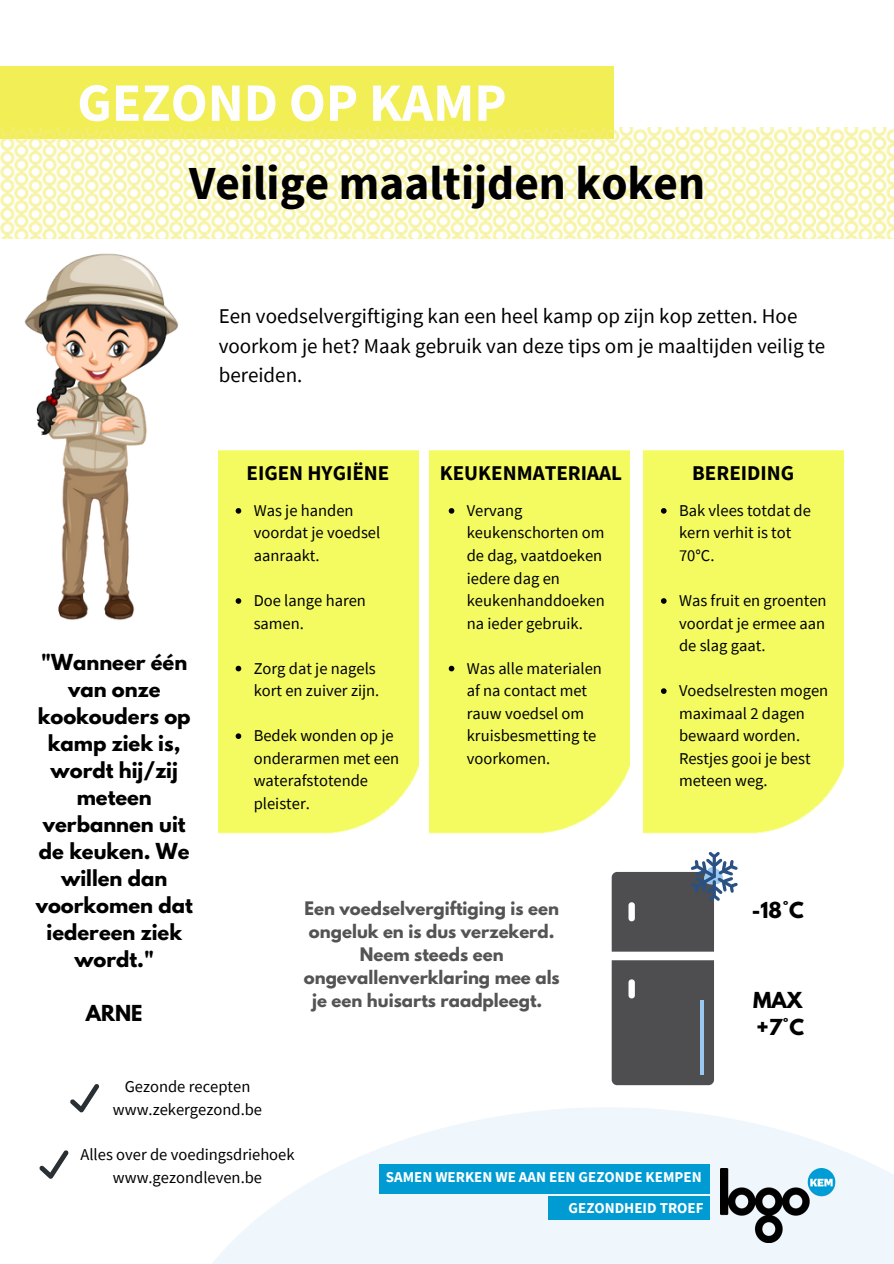
<style>
.page{position:relative;width:894px;height:1264px;background:#fff}
.page>*{position:absolute;margin:0;border:0;box-sizing:border-box;transform-origin:0 0}
.t1{font:700 54px "Source Sans Pro";color:#fefeff}
.t2{font:700 47.25px "Source Sans Pro";color:#000}
.t3{font:21px/29.2px "Source Sans Pro";color:#000}
.t4{font:700 21px "Source Sans Pro";color:#000}
.t5{font:700 19.5px/27px "League Spartan";color:#000;text-align:center}
.t6{font:16.5px/22.5px "Source Sans Pro";color:#000}
.t7{font:700 16.5px/23px "League Spartan";color:#545454;text-align:center}
.t8{font:700 15px/30.3px "Source Sans Pro";color:#fff;text-align:right}
</style>
<div class="page">
<svg style="left:213px;top:1107px;width:680px;height:156px;fill:#f0f7fc"></svg>
<img style="left:720px;top:1168px;width:115px;height:74px">
<div style="left:379px;top:1163px;width:330px;height:30px;background:#009bd2"></div>
<div style="left:548px;top:1196px;width:161px;height:23px;background:#009bd2"></div>
<div style="left:0;top:66px;width:613px;height:73px;background:#f2ee56"></div>
<img style="left:0;top:128px;width:893px;height:110px">
<div style="left:429px;top:450px;width:200px;height:384px;background:#f4fb61"></div>
<img style="left:643px;top:450px;width:199px;height:420px">
<div style="left:611px;top:960px;width:102px;height:125px;background:#4e4e50"></div>
<div style="left:628px;top:979px;width:6px;height:19px;background:#fff;border-radius:3px"></div>
<hr style="left:700px;top:1000px;width:3px;height:74px;background:#9ac8f1">
<svg style="left:611px;top:851px;width:126px;height:100px"></svg>
<svg style="left:70px;top:1084px;width:29px;height:28px"></svg>
<svg style="left:39px;top:1150px;width:30px;height:28px"></svg>
<img style="left:8px;top:234px;width:187px;height:386px">
<div style="left:219px;top:450px;width:199px;height:384px;background:#f4fb61"></div>
<svg style="left:235px;top:508px;width:6px;height:5px"></svg>
<svg style="left:235px;top:598px;width:6px;height:6px"></svg>
<svg style="left:235px;top:665px;width:6px;height:6px"></svg>
<svg style="left:235px;top:733px;width:6px;height:6px"></svg>
<svg style="left:448px;top:508px;width:6px;height:5px"></svg>
<svg style="left:448px;top:665px;width:6px;height:6px"></svg>
<svg style="left:660px;top:508px;width:6px;height:5px"></svg>
<svg style="left:660px;top:598px;width:6px;height:6px"></svg>
<svg style="left:660px;top:688px;width:6px;height:6px"></svg>
<h1 class="t1" style="left:77px;top:68px;width:430px">GEZOND OP KAMP</h1>
<h2 class="t2" style="left:189px;top:153px;width:517px">Veilige maaltijden koken</h2>
<p class="t3" style="left:219px;top:301px;width:608px">Een voedselvergiftiging kan een heel kamp op zijn kop zetten. Hoe voorkom je het? Maak gebruik van deze tips om je maaltijden veilig te bereiden.</p>
<p class="t5" style="left:36px;top:651px;width:158px">"Wanneer één van onze kookouders op kamp ziek is, wordt hij/zij meteen verbannen uit de keuken. We willen dan voorkomen dat iedereen ziek wordt."</p>
<p class="t5" style="left:86px;top:1002px;width:58px">ARNE</p>
<p class="t4" style="left:246px;top:459px;width:144px">EIGEN HYGIËNE</p>
<p class="t4" style="left:440px;top:459px;width:184px">KEUKENMATERIAAL</p>
<p class="t6" style="left:466px;top:499px;width:139px">Vervang keukenschorten om de dag, vaatdoeken iedere dag en keukenhanddoeken na ieder gebruik.</p>
<p class="t6" style="left:466px;top:656px;width:137px">Was alle materialen af na contact met rauw voedsel om kruisbesmetting te voorkomen.</p>
<p class="t6" style="left:254px;top:499px;width:128px">Was je handen voordat je voedsel aanraakt.</p>
<p class="t6" style="left:254px;top:589px;width:114px">Doe lange haren samen.</p>
<p class="t6" style="left:254px;top:656px;width:127px">Zorg dat je nagels kort en zuiver zijn.</p>
<p class="t6" style="left:254px;top:724px;width:147px">Bedek wonden op je onderarmen met een waterafstotende pleister.</p>
<p class="t4" style="left:692px;top:459px;width:103px">BEREIDING</p>
<p class="t6" style="left:678px;top:499px;width:133px">Bak vlees totdat de kern verhit is tot<br>70°C.</p>
<p class="t6" style="left:678px;top:589px;width:149px;text-align:justify">Was fruit en groenten voordat je ermee aan de slag gaat.</p>
<p class="t6" style="left:678px;top:679px;width:151px">Voedselresten mogen maximaal 2 dagen bewaard worden.<br>Restjes gooi je best meteen weg.</p>
<p class="t7" style="left:304px;top:899px;width:256px">Een voedselvergiftiging is een</p>
<p class="t5" style="left:751px;top:899px;width:54px">-18°C</p>
<p class="t7" style="left:304px;top:922px;width:257px">ongeluk en is dus verzekerd.<br>Neem steeds een ongevallenverklaring mee als je een huisarts raadpleegt.</p>
<p class="t5" style="left:752px;top:988px;width:53px;text-align:left">MAX +7°C</p>
<p class="t6" style="left:113px;top:1075px;width:151px;text-align:center">Gezonde recepten www.zekergezond.be</p>
<p class="t6" style="left:80px;top:1142px;width:216px;text-align:center">Alles over de voedingsdriehoek www.gezondleven.be</p>
<p class="t8" style="left:385px;top:1161px;width:319px">SAMEN WERKEN WE AAN EEN GEZONDE KEMPEN<br>GEZONDHEID TROEF</p>
</div>
